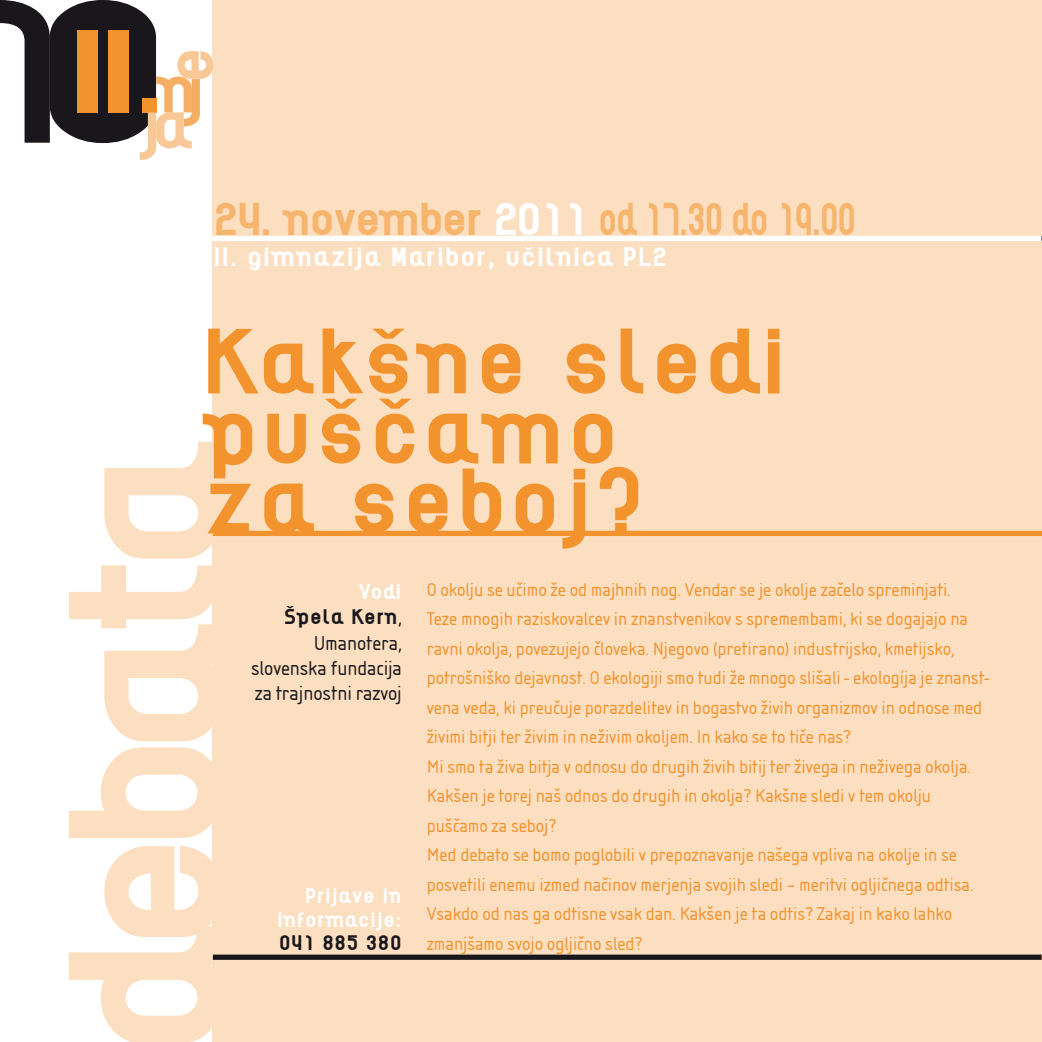
<style>
.page{position:relative;width:1042px;height:1042px;background:#fff}
.page>*{position:absolute;margin:0;border:0;box-sizing:border-box;transform-origin:0 0}
.t1{font:198.45px "XA Ikelso Bisbold";letter-spacing:-.145em;color:#fbdfc0}
.t2{font:84px/70px "XA Ikelso Bisbold";letter-spacing:-.005em;color:#f2932e}
.t3{font:42px "XA Ikelso Bisbold";letter-spacing:-.08em;color:#f6b46d}
.t4{font:24.5px "XA Ikelso Bisbold";letter-spacing:-.005em;color:#fff}
.t5{font:21px/25.2px "Isonorm DOT";color:#1a171c;text-align:justify}
.t6{font:19.25px/29.4px "Isonorm DOT";color:#f2932e}
.t7{font:19.25px/25.2px "XA Ikelso Bisbold";letter-spacing:-.005em;color:#1a171c;text-align:right}
.t8{font:19.25px/23.1px "XA Ikelso Bisbold";letter-spacing:-.015em;color:#fff;text-align:right}
.s1{color:#fff}
.s2{font-family:"Isonorm DOT";font-size:21px}
</style>
<div class="page">
<div style="left:213px;top:0;width:829px;height:1042px;background:#fbdfc0"></div>
<svg style="left:0;top:0;width:213px;height:160px"></svg>
<div style="left:213px;top:531px;width:829px;height:5px;background:#f2932e"></div>
<div style="left:213px;top:954px;width:829px;height:6px;background:#1a171c"></div>
<div style="left:0;top:236px;width:1042px;height:5px;background:#fff"></div>
<h3 class="t3" style="left:213px;top:196px;width:645px">24. november <span class="s1">2011</span> od 17.30 do 19.00</h3>
<p class="t4" style="left:213px;top:243px;width:456px">II. gimnazija Maribor, učilnica PL2</p>
<h2 class="t2" style="left:201px;top:329px;width:588px">Kakšne sledi puščamo<br>za seboj?</h2>
<p class="t7" style="left:284px;top:580px;width:120px"><span class="s1">Vodi<br></span>Špela Kern<span class="s2">,</span></p>
<p class="t5" style="left:251px;top:630px;width:152px;text-indent:63px">Umanotera, slovenska fundacija za trajnostni razvoj</p>
<h1 class="t1" style="left:37px;top:1059px;width:626px;rotate:-90deg">debata</h1>
<p class="t6" style="left:427px;top:575px;width:564px">O okolju se učimo že od majhnih nog. Vendar se je okolje začelo spreminjati.<br>Teze mnogih raziskovalcev in znanstvenikov s spremembami, ki se dogajajo na ravni okolja, povezujejo človeka. Njegovo (pretirano) industrijsko, kmetijsko, potrošniško dejavnost. O ekologiji smo tudi že mnogo slišali - ekologíja je znanst&shy;vena veda, ki preučuje porazdelitev in bogastvo živih organizmov in odnose med živimi bitji ter živim in neživim okoljem. In kako se to tiče nas?<br>Mi smo ta živa bitja v odnosu do drugih živih bitij ter živega in neživega okolja.<br>Kakšen je torej naš odnos do drugih in okolja? Kakšne sledi v tem okolju puščamo za seboj?<br>Med debato se bomo poglobili v prepoznavanje našega vpliva na okolje in se posvetili enemu izmed načinov merjenja svojih sledi – meritvi ogljičnega odtisa.<br>Vsakdo od nas ga odtisne vsak dan. Kakšen je ta odtis? Zakaj in kako lahko zmanjšamo svojo ogljično sled?</p>
<p class="t8" style="left:277px;top:885px;width:126px">Prijave in informacije:</p>
<p class="t7" style="left:279px;top:930px;width:125px">041 885 380</p>
</div>
